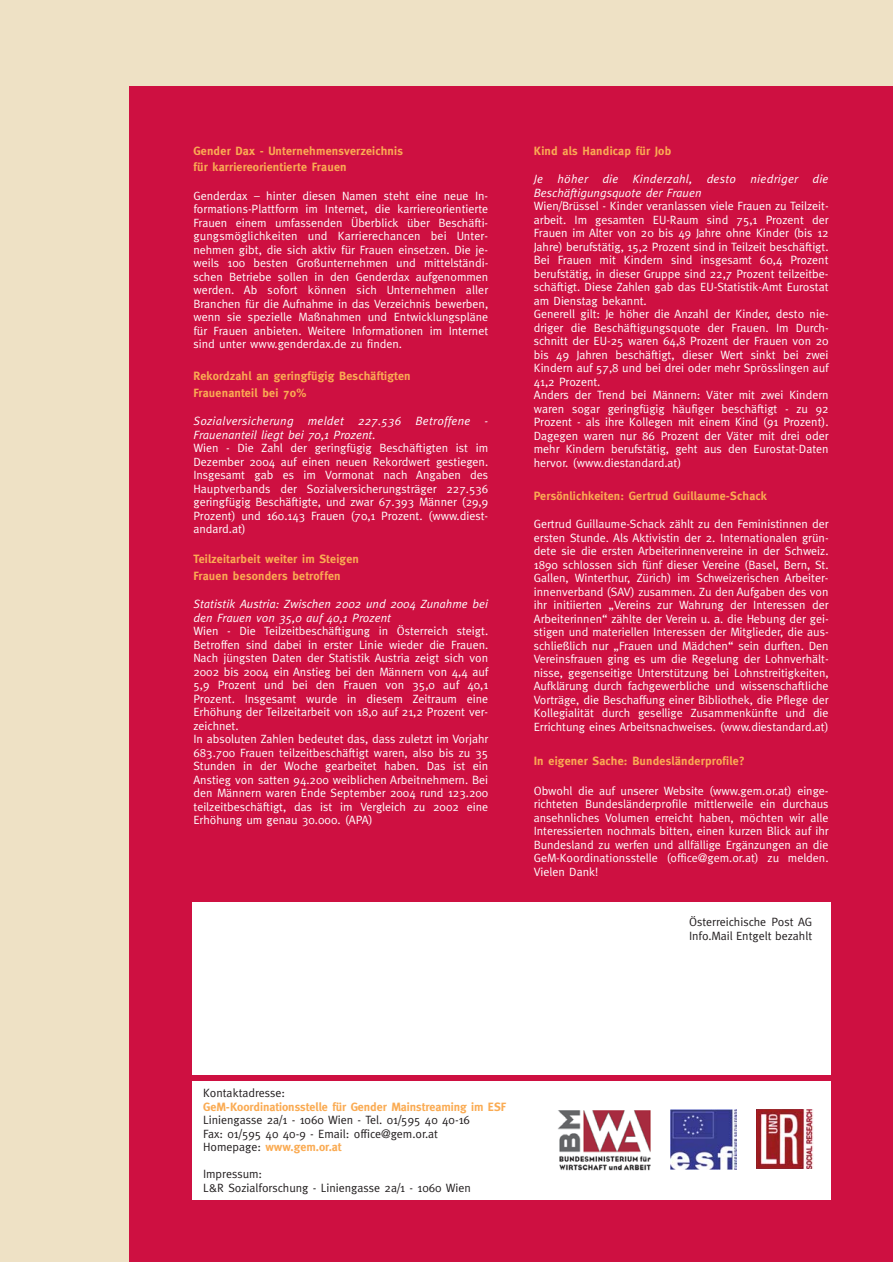
<style>
.page{position:relative;width:893px;height:1262px;background:#fff}
.page>*{position:absolute;margin:0;border:0;box-sizing:border-box;transform-origin:0 0}
.t1{font:12px/13.5px "Meta";color:#fff;text-align:justify}
.t2{font:700 12px/16.5px "Meta";letter-spacing:.015em;color:#faab53}
.t3{font:12px/13.5px "Meta";color:#231f20}
.t4{font:italic 12px/13.5px "Meta";letter-spacing:.02em;color:#fff}
.t5{font:italic 12px/13.5px "Meta";color:#fff}
.s1{font-weight:700;color:#faab53}
</style>
<div class="page">
<div style="left:1px;top:85px;width:891px;height:1176px;background:#ce1041"></div>
<div style="left:0;top:0;width:892px;height:85px;background:#eee1c5"></div>
<div style="left:192px;top:901px;width:638px;height:173px;background:#fff"></div>
<div style="left:0;top:85px;width:128px;height:1176px;background:#eee1c5"></div>
<div style="left:192px;top:1081px;width:638px;height:118px;background:#fff"></div>
<img style="left:558px;top:1110px;width:93px;height:61px">
<svg style="left:670px;top:1109px;width:67px;height:61px"></svg>
<img style="left:670px;top:1109px;width:66px;height:60px">
<img style="left:756px;top:1109px;width:58px;height:59px">
<p class="t2" style="left:193px;top:144px;width:211px">Gender Dax - Unternehmensverzeichnis für karriereorientierte Frauen</p>
<p class="t1" style="left:193px;top:190px;width:296px">Genderdax – hinter diesen Namen steht eine neue In&shy;formations-Plattform im Internet, die karriereorientierte Frauen einem umfassenden Überblick über Beschäfti&shy;gungsmöglichkeiten und Karrierechancen bei Unter&shy;nehmen gibt, die sich aktiv für Frauen einsetzen. Die je&shy;weils 100 besten Großunternehmen und mittelständi&shy;schen Betriebe sollen in den Genderdax aufgenommen werden. Ab sofort können sich Unternehmen aller Branchen für die Aufnahme in das Verzeichnis bewerben, wenn sie spezielle Maßnahmen und Entwicklungspläne für Frauen anbieten. Weitere Informationen im Internet sind unter www.genderdax.de zu finden.</p>
<p class="t2" style="left:193px;top:369px;width:219px">Rekordzahl an geringfügig Beschäftigten<br>Frauenanteil bei 70%</p>
<p class="t4" style="left:193px;top:415px;width:296px">Sozialversicherung meldet 227.536 Betroffene -<br>Frauenanteil liegt bei 70,1 Prozent.</p>
<p class="t1" style="left:193px;top:442px;width:296px">Wien - Die Zahl der geringfügig Beschäftigten ist im Dezember 2004 auf einen neuen Rekordwert gestiegen.<br>Insgesamt gab es im Vormonat nach Angaben des Hauptverbands der Sozialversicherungsträger 227.536 geringfügig Beschäftigte, und zwar 67.393 Männer (29,9<br>Prozent) und 160.143 Frauen (70,1 Prozent. (www.diest&shy;andard.at)</p>
<p class="t2" style="left:193px;top:552px;width:167px">Teilzeitarbeit weiter im Steigen<br>Frauen besonders betroffen</p>
<p class="t5" style="left:193px;top:598px;width:296px">Statistik Austria: Zwischen 2002 und 2004 Zunahme bei den Frauen von 35,0 auf 40,1 Prozent</p>
<p class="t1" style="left:193px;top:625px;width:296px;text-align:left">Wien - Die Teilzeitbeschäftigung in Österreich steigt.<br>Betroffen sind dabei in erster Linie wieder die Frauen.<br>Nach jüngsten Daten der Statistik Austria zeigt sich von 2002 bis 2004 ein Anstieg bei den Männern von 4,4 auf 5,9 Prozent und bei den Frauen von 35,0 auf 40,1<br>Prozent. Insgesamt wurde in diesem Zeitraum eine Erhöhung der Teilzeitarbeit von 18,0 auf 21,2 Prozent ver&shy;zeichnet.<br>In absoluten Zahlen bedeutet das, dass zuletzt im Vorjahr 683.700 Frauen teilzeitbeschäftigt waren, also bis zu 35<br>Stunden in der Woche gearbeitet haben. Das ist ein Anstieg von satten 94.200 weiblichen Arbeitnehmern. Bei den Männern waren Ende September 2004 rund 123.200 teilzeitbeschäftigt, das ist im Vergleich zu 2002 eine Erhöhung um genau 30.000. (APA)</p>
<p class="t2" style="left:534px;top:144px;width:139px">Kind als Handicap für Job</p>
<p class="t4" style="left:534px;top:174px;width:296px">Je höher die Kinderzahl, desto niedriger die<br>Beschäftigungsquote der Frauen</p>
<p class="t1" style="left:534px;top:201px;width:296px;text-align:left">Wien/Brüssel - Kinder veranlassen viele Frauen zu Teilzeit&shy;arbeit. Im gesamten EU-Raum sind 75,1 Prozent der Frauen im Alter von 20 bis 49 Jahre ohne Kinder (bis 12<br>Jahre) berufstätig, 15,2 Prozent sind in Teilzeit beschäftigt.<br>Bei Frauen mit Kindern sind insgesamt 60,4 Prozent berufstätig, in dieser Gruppe sind 22,7 Prozent teilzeitbe&shy;schäftigt. Diese Zahlen gab das EU-Statistik-Amt Eurostat am Dienstag bekannt.<br>Generell gilt: Je höher die Anzahl der Kinder, desto nie&shy;driger die Beschäftigungsquote der Frauen. Im Durch&shy;schnitt der EU-25 waren 64,8 Prozent der Frauen von 20 bis 49 Jahren beschäftigt, dieser Wert sinkt bei zwei Kindern auf 57,8 und bei drei oder mehr Sprösslingen auf 41,2 Prozent.<br>Anders der Trend bei Männern: Väter mit zwei Kindern waren sogar geringfügig häufiger beschäftigt - zu 92<br>Prozent - als ihre Kollegen mit einem Kind (91 Prozent).<br>Dagegen waren nur 86 Prozent der Väter mit drei oder mehr Kindern berufstätig, geht aus den Eurostat-Daten hervor. (www.diestandard.at)</p>
<p class="t2" style="left:534px;top:489px;width:234px">Persönlichkeiten: Gertrud Guillaume-Schack</p>
<p class="t1" style="left:534px;top:519px;width:296px">Gertrud Guillaume-Schack zählt zu den Feministinnen der ersten Stunde. Als Aktivistin der 2. Internationalen grün&shy;dete sie die ersten Arbeiterinnenvereine in der Schweiz.<br>1890 schlossen sich fünf dieser Vereine (Basel, Bern, St.<br>Gallen, Winterthur, Zürich) im Schweizerischen Arbeiter&shy;innenverband (SAV) zusammen. Zu den Aufgaben des von ihr initiierten „Vereins zur Wahrung der Interessen der Arbeiterinnen“ zählte der Verein u. a. die Hebung der gei&shy;stigen und materiellen Interessen der Mitglieder, die aus&shy;schließlich nur „Frauen und Mädchen“ sein durften. Den Vereinsfrauen ging es um die Regelung der Lohnverhält&shy;nisse, gegenseitige Unterstützung bei Lohnstreitigkeiten, Aufklärung durch fachgewerbliche und wissenschaftliche Vorträge, die Beschaffung einer Bibliothek, die Pflege der Kollegialität durch gesellige Zusammenkünfte und die Errichtung eines Arbeitsnachweises. (www.diestandard.at)</p>
<p class="t2" style="left:534px;top:753px;width:213px">In eigener Sache: Bundesländerprofile?</p>
<p class="t1" style="left:534px;top:785px;width:296px">Obwohl die auf unserer Website (www.gem.or.at) einge&shy;richteten Bundesländerprofile mittlerweile ein durchaus ansehnliches Volumen erreicht haben, möchten wir alle Interessierten nochmals bitten, einen kurzen Blick auf ihr Bundesland zu werfen und allfällige Ergänzungen an die GeM-Koordinationsstelle (office@gem.or.at) zu melden.<br>Vielen Dank!</p>
<p class="t3" style="left:689px;top:916px;width:125px">Österreichische Post AG<br>Info.Mail Entgelt bezahlt</p>
<p class="t3" style="left:203px;top:1087px;width:84px">Kontaktadresse:</p>
<p class="t2" style="left:203px;top:1099px;width:304px">GeM-Koordinationsstelle für Gender Mainstreaming im ESF</p>
<p class="t3" style="left:203px;top:1114px;width:268px">Liniengasse 2a/1 - 1060 Wien - Tel. 01/595 40 40-16<br>Fax: 01/595 40 40-9 - Email: office@gem.or.at<br>Homepage: <span class="s1">www.gem.or.at</span></p>
<p class="t3" style="left:203px;top:1168px;width:269px">Impressum:<br>L&amp;R Sozialforschung - Liniengasse 2a/1 - 1060 Wien</p>
</div>
